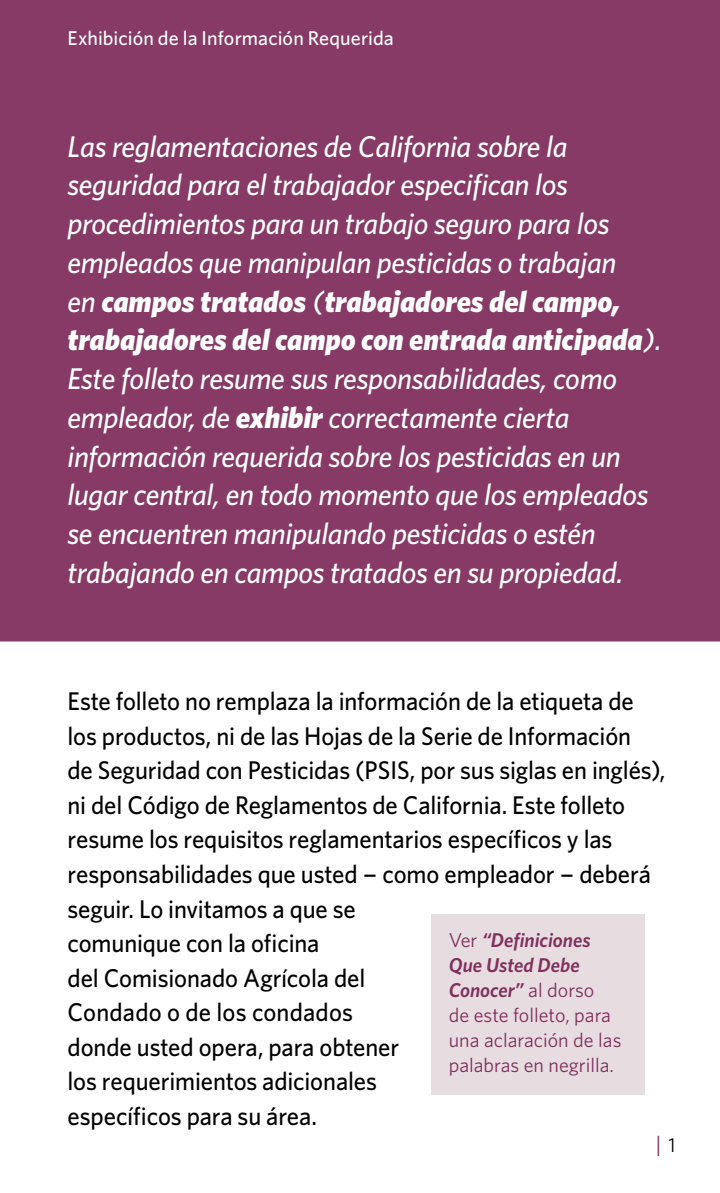
<style>
.page{position:relative;width:720px;height:1193px;background:#fff}
.page>*{position:absolute;margin:0;border:0;box-sizing:border-box;transform-origin:0 0}
.Intro_Text{font:italic 500 30px/38.8px "Whitney";letter-spacing:-.01em;color:#fff}
.Body_Text_1st_Para{font:500 25.5px/34.5px "Whitney";letter-spacing:-.005em;color:#000;scale:.96 1}
.t1{font:22.5px "Whitney";color:#7f2f5e}
.IFC_Title{font:20px/25px "Whitney";color:#7f2f5e}
.Top_Folio_White{font:500 20px "Whitney";letter-spacing:.005em;color:#fff}
.s1{font-weight:900}
.s2{font-weight:600;font-style:italic}
.s3{font-size:20px;color:#000}
</style>
<div class="page">
<div style="left:0;top:0;width:720px;height:642px;background:#863a65"></div>
<div style="left:431px;top:913px;width:214px;height:181px;background:#e7dce0"></div>
<p class="Top_Folio_White" style="left:68px;top:26px;width:328px">Exhibición de la Información Requerida</p>
<p class="Intro_Text" style="left:68px;top:126px;width:596px">Las reglamentaciones de California sobre la seguridad para el trabajador especifican los procedimientos para un trabajo seguro para los empleados que manipulan pesticidas o trabajan<br>en <span class="s1">campos tratados</span> (<span class="s1">trabajadores del campo, trabajadores del campo con entrada anticipada</span>).<br>Este folleto resume sus responsabilidades, como empleador, de <span class="s1">exhibir</span> correctamente cierta información requerida sobre los pesticidas en un lugar central, en todo momento que los empleados se encuentren manipulando pesticidas o estén trabajando en campos tratados en su propiedad.</p>
<p class="Body_Text_1st_Para" style="left:68px;top:683px;width:624px">Este folleto no remplaza la información de la etiqueta de los productos, ni de las Hojas de la Serie de Información<br>de Seguridad con Pesticidas (PSIS, por sus siglas en inglés), ni del Código de Reglamentos de California. Este folleto resume los requisitos reglamentarios específicos y las responsabilidades que usted – como empleador – deberá seguir. Lo invitamos a que se<br>comunique con la oficina<br>del Comisionado Agrícola del<br>Condado o de los condados<br>donde usted opera, para obtener<br>los requerimientos adicionales<br>específicos para su área.</p>
<p class="IFC_Title" style="left:449px;top:927px;width:174px">Ver <span class="s2">“Definiciones<br>Que Usted Debe<br>Conocer”</span> al dorso<br>de este folleto, para una aclaración de las palabras en negrilla.</p>
<p class="t1" style="left:656px;top:1130px;width:21px">| <span class="s3">1</span></p>
</div>
